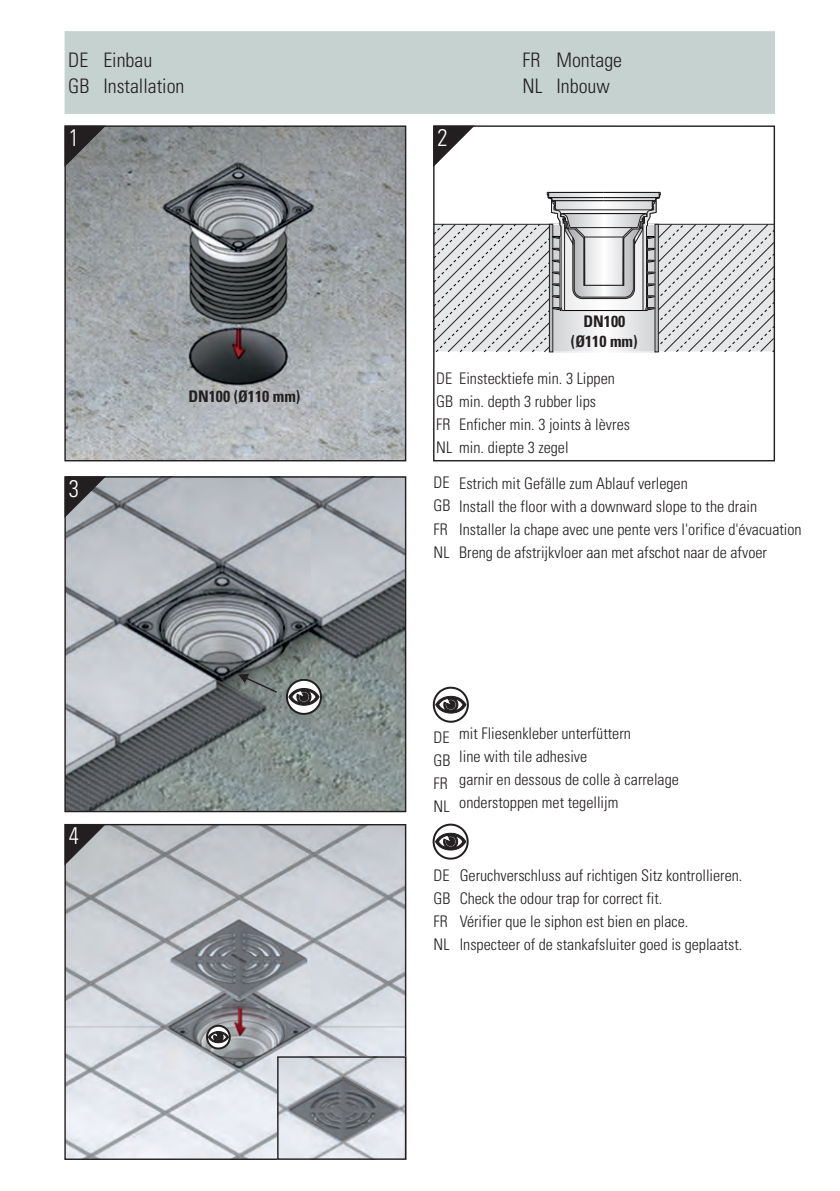
<style>
.page{position:relative;width:840px;height:1191px;background:#fff}
.page>*{position:absolute;margin:0;border:0;box-sizing:border-box;transform-origin:0 0}
.t1{font:24px "Univers Com 47 Light Cond";color:#fff;scale:.95 1}
.t2{font:20px/26px "Univers Com 47 Light Cond";color:#231f20}
.t3{font:16px/23px "Univers Com 47 Light Cond";color:#231f20}
.t4{font:16px/19.6px "Univers Com 67 Bold Cond";color:#231f20;text-align:center}
</style>
<div class="page">
<img style="left:66px;top:826px;width:338px;height:332px">
<img style="left:66px;top:478px;width:338px;height:332px">
<img style="left:66px;top:127px;width:338px;height:332px">
<div style="left:64px;top:125px;width:342px;height:336px;border:1px solid #231f20"></div>
<svg style="left:64px;top:126px;width:42px;height:40px;background:#535252"></svg>
<svg style="left:64px;top:824px;width:42px;height:40px;background:#6e6e70"></svg>
<div style="left:65px;top:31px;width:709px;height:83px;background:#c6d2d0"></div>
<svg style="left:66px;top:478px;width:40px;height:39px;background:#68696d"></svg>
<div style="left:64px;top:476px;width:342px;height:336px;border:1px solid #231f20"></div>
<svg style="left:435px;top:192px;width:337px;height:161px"></svg>
<hr style="left:584px;top:237px;width:38px;height:1px;background:#231f20">
<hr style="left:574px;top:227px;width:58px;height:1px;background:#231f20">
<svg style="left:435px;top:127px;width:38px;height:38px"></svg>
<div style="left:433px;top:125px;width:341px;height:336px;border:1px solid #231f20"></div>
<svg style="left:286px;top:679px;width:36px;height:36px"></svg>
<svg style="left:206px;top:1024px;width:24px;height:25px"></svg>
<svg style="left:238px;top:673px;width:39px;height:20px"></svg>
<svg style="left:432px;top:823px;width:36px;height:36px"></svg>
<img style="left:279px;top:1058px;width:125px;height:99px">
<div style="left:277px;top:1056px;width:129px;height:103px;border:1px solid #231f20"></div>
<svg style="left:432px;top:686px;width:36px;height:36px"></svg>
<p class="t2" style="left:68px;top:49px;width:23px">DE<br>GB</p>
<p class="t2" style="left:103px;top:49px;width:83px">Einbau<br>Installation</p>
<p class="t2" style="left:522px;top:49px;width:21px">FR<br>NL</p>
<p class="t2" style="left:556px;top:49px;width:67px">Montage<br>Inbouw</p>
<h1 class="t1" style="left:69px;top:129px;width:12px">1</h1>
<h1 class="t1" style="left:69px;top:479px;width:12px">3</h1>
<p class="t4" style="left:188px;top:388px;width:113px">DN100 (Ø110 mm)</p>
<h1 class="t1" style="left:69px;top:827px;width:12px">4</h1>
<h1 class="t1" style="left:437px;top:129px;width:12px">2</h1>
<p class="t4" style="left:570px;top:314px;width:68px">DN100 (Ø110 mm)</p>
<p class="t3" style="left:436px;top:369px;width:180px">DE Einstecktiefe min. 3 Lippen<br>GB min. depth 3 rubber lips<br>FR<br>NL min. diepte 3 zegel</p>
<p class="t3" style="left:459px;top:415px;width:172px">Enficher min. 3 joints à lèvres</p>
<p class="t3" style="left:433px;top:473px;width:18px">DE<br>GB<br>FR<br>NL</p>
<p class="t3" style="left:459px;top:473px;width:344px">Estrich mit Gefälle zum Ablauf verlegen<br>Install the floor with a downward slope to the drain Installer la chape avec une pente vers l'orifice d'évacuation Breng de afstrijkvloer aan met afschot naar de afvoer</p>
<p class="t3" style="left:433px;top:727px;width:18px">DE<br>GB<br>FR<br>NL</p>
<p class="t3" style="left:459px;top:724px;width:221px">mit Fliesenkleber unterfüttern<br>line with tile adhesive<br>garnir en dessous de colle à carrelage onderstoppen met tegellijm</p>
<p class="t3" style="left:433px;top:865px;width:18px">DE<br>GB<br>FR<br>NL</p>
<p class="t3" style="left:459px;top:866px;width:284px">Geruchverschluss auf richtigen Sitz kontrollieren.<br>Check the odour trap for correct fit.<br>Vérifier que le siphon est bien en place.<br>Inspecteer of de stankafsluiter goed is geplaatst.</p>
</div>
